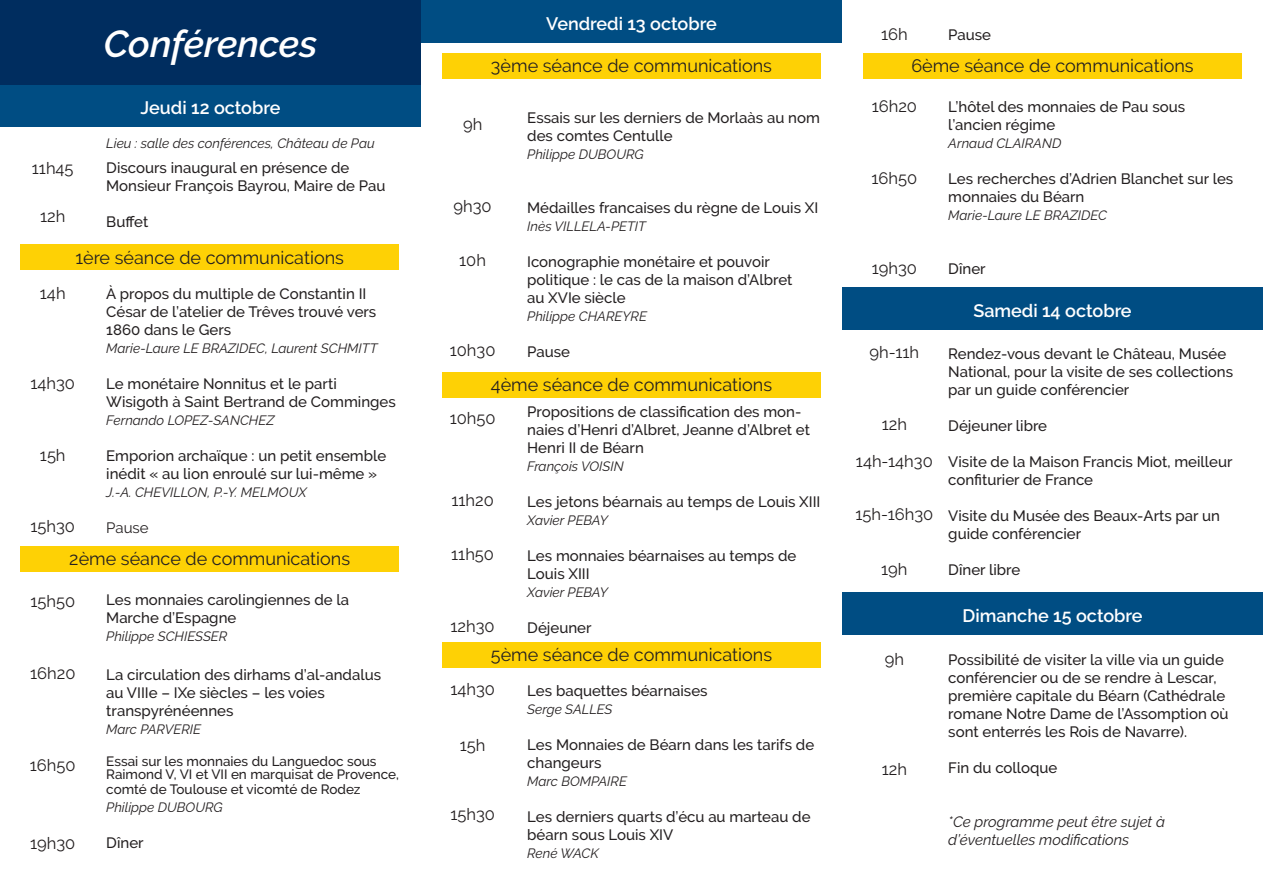
<style>
.page{position:relative;width:1263px;height:893px;background:#fff}
.page>*{position:absolute;margin:0;border:0;box-sizing:border-box;transform-origin:0 0}
.t1{font:italic 600 37.5px "Raleway";color:#fff}
.t2{font:18px "Raleway";color:#231f20}
.t3{font:600 18px "Raleway";color:#fff}
.t4{font:16.5px "Raleway";color:#231f20}
.t5{font:500 15px/18px "Raleway";color:#231f20}
.t6{font:italic 15px "Raleway";color:#231f20}
.t7{font:15px "Raleway";color:#231f20}
.t8{font:italic 13.5px "Raleway";color:#231f20}
.t9{font:500 13.5px/13.5px "Raleway";color:#231f20}
</style>
<div class="page">
<div style="left:842px;top:592px;width:421px;height:43px;background:#004d83"></div>
<div style="left:842px;top:287px;width:421px;height:43px;background:#004d83"></div>
<div style="left:863px;top:53px;width:379px;height:26px;background:#fed105"></div>
<div style="left:442px;top:642px;width:379px;height:26px;background:#fed105"></div>
<div style="left:442px;top:372px;width:379px;height:26px;background:#fed105"></div>
<div style="left:442px;top:53px;width:379px;height:26px;background:#fed105"></div>
<div style="left:421px;top:0;width:421px;height:43px;background:#004d83"></div>
<div style="left:21px;top:546px;width:378px;height:26px;background:#fed105"></div>
<div style="left:21px;top:244px;width:378px;height:26px;background:#fed105"></div>
<div style="left:0;top:84px;width:421px;height:43px;background:#004d83"></div>
<div style="left:0;top:0;width:421px;height:84px;background:#002d5f"></div>
<p class="t3" style="left:546px;top:13px;width:172px">Vendredi 13 octobre</p>
<p class="t1" style="left:104px;top:22px;width:215px">Conférences</p>
<p class="t4" style="left:881px;top:24px;width:28px">16h</p>
<p class="t4" style="left:872px;top:96px;width:47px">16h20</p>
<p class="t5" style="left:948px;top:25px;width:44px">Pause</p>
<p class="t2" style="left:491px;top:55px;width:283px">3ème séance de communications</p>
<p class="t2" style="left:911px;top:55px;width:284px">6ème séance de communications</p>
<p class="t5" style="left:948px;top:97px;width:238px">L’hôtel des monnaies de Pau sous</p>
<p class="t5" style="left:948px;top:115px;width:108px">l’ancien régime</p>
<p class="t8" style="left:948px;top:135px;width:115px">Arnaud CLAIRAND</p>
<p class="t5" style="left:948px;top:169px;width:286px">Les recherches d’Adrien Blanchet sur les monnaies du Béarn</p>
<p class="t8" style="left:948px;top:207px;width:160px">Marie-Laure LE BRAZIDEC</p>
<p class="t3" style="left:141px;top:97px;width:141px">Jeudi 12 octobre</p>
<p class="t5" style="left:527px;top:108px;width:294px">Essais sur les derniers de Morlaàs au nom des comtes Centulle</p>
<p class="t8" style="left:527px;top:146px;width:118px">Philippe DUBOURG</p>
<p class="t4" style="left:463px;top:114px;width:21px">9h</p>
<p class="t8" style="left:106px;top:135px;width:270px">Lieu : salle des conférences, Château de Pau</p>
<p class="t5" style="left:106px;top:159px;width:281px">Discours inaugural en présence de<br>Monsieur François Bayrou, Maire de Pau</p>
<p class="t5" style="left:106px;top:213px;width:43px">Buffet</p>
<p class="t4" style="left:32px;top:159px;width:43px">11h45</p>
<p class="t4" style="left:40px;top:207px;width:27px">12h</p>
<p class="t4" style="left:871px;top:168px;width:47px">16h50</p>
<p class="t4" style="left:453px;top:197px;width:40px">9h30</p>
<p class="t4" style="left:459px;top:251px;width:28px">10h</p>
<p class="t5" style="left:527px;top:198px;width:292px">Médailles francaises du règne de Louis XI</p>
<p class="t8" style="left:527px;top:218px;width:120px">Inès VILLELA-PETIT</p>
<p class="t5" style="left:527px;top:252px;width:244px">Iconographie monétaire et pouvoir</p>
<p class="t5" style="left:527px;top:270px;width:267px">politique : le cas de la maison d’Albret</p>
<p class="t5" style="left:527px;top:288px;width:100px">au XVIe siècle</p>
<p class="t8" style="left:527px;top:308px;width:121px">Philippe CHAREYRE</p>
<p class="t5" style="left:527px;top:342px;width:44px">Pause</p>
<p class="t2" style="left:75px;top:247px;width:270px">1ère séance de communications</p>
<p class="t4" style="left:872px;top:258px;width:47px">19h30</p>
<p class="t5" style="left:948px;top:259px;width:39px">Dîner</p>
<p class="t5" style="left:106px;top:285px;width:262px">À propos du multiple de Constantin II</p>
<p class="t5" style="left:106px;top:303px;width:272px">César de l’atelier de Trêves trouvé vers<br>1860 dans le Gers</p>
<p class="t8" style="left:106px;top:340px;width:273px">Marie-Laure LE BRAZIDEC, Laurent SCHMITT</p>
<p class="t5" style="left:106px;top:375px;width:232px">Le monétaire Nonnitus et le parti</p>
<p class="t5" style="left:106px;top:393px;width:291px">Wisigoth à Saint Bertrand de Comminges</p>
<p class="t8" style="left:106px;top:412px;width:170px">Fernando LOPEZ-SANCHEZ</p>
<p class="t5" style="left:106px;top:447px;width:281px">Emporion archaïque : un petit ensemble inédit « au lion enroulé sur lui-même »</p>
<p class="t8" style="left:106px;top:484px;width:202px">J.-A. CHEVILLON, P.-Y. MELMOUX</p>
<p class="t7" style="left:106px;top:519px;width:44px">Pause</p>
<p class="t4" style="left:40px;top:283px;width:27px">14h</p>
<p class="t3" style="left:973px;top:300px;width:160px">Samedi 14 octobre</p>
<p class="t4" style="left:450px;top:341px;width:47px">10h30</p>
<p class="t4" style="left:869px;top:342px;width:51px">9h-11h</p>
<p class="t5" style="left:948px;top:345px;width:286px">Rendez-vous devant le Château, Musée<br>National, pour la visite de ses collections par un guide conférencier</p>
<p class="t5" style="left:948px;top:417px;width:100px">Déjeuner libre</p>
<p class="t5" style="left:948px;top:453px;width:286px">Visite de la Maison Francis Miot, meilleur confiturier de France</p>
<p class="t5" style="left:948px;top:507px;width:273px">Visite du Musée des Beaux-Arts par un guide conférencier</p>
<p class="t5" style="left:948px;top:561px;width:74px">Dîner libre</p>
<p class="t4" style="left:30px;top:374px;width:46px">14h30</p>
<p class="t2" style="left:491px;top:374px;width:283px">4ème séance de communications</p>
<p class="t5" style="left:527px;top:402px;width:284px">Propositions de classification des mon&shy;naies d’Henri d’Albret, Jeanne d’Albret et<br>Henri II de Béarn</p>
<p class="t8" style="left:527px;top:458px;width:98px">François VOISIN</p>
<p class="t5" style="left:527px;top:492px;width:295px">Les jetons béarnais au temps de Louis XIII</p>
<p class="t8" style="left:527px;top:512px;width:82px">Xavier PEBAY</p>
<p class="t5" style="left:527px;top:546px;width:271px">Les monnaies béarnaises au temps de<br>Louis XIII</p>
<p class="t8" style="left:527px;top:584px;width:82px">Xavier PEBAY</p>
<p class="t5" style="left:527px;top:618px;width:66px">Déjeuner</p>
<p class="t4" style="left:450px;top:408px;width:47px">10h50</p>
<p class="t4" style="left:882px;top:414px;width:27px">12h</p>
<p class="t4" style="left:856px;top:452px;width:78px">14h-14h30</p>
<p class="t4" style="left:855px;top:504px;width:79px">15h-16h30</p>
<p class="t4" style="left:40px;top:445px;width:27px">15h</p>
<p class="t4" style="left:451px;top:491px;width:44px">11h20</p>
<p class="t4" style="left:30px;top:517px;width:46px">15h30</p>
<p class="t4" style="left:451px;top:545px;width:44px">11h50</p>
<p class="t2" style="left:69px;top:549px;width:282px">2ème séance de communications</p>
<p class="t4" style="left:881px;top:560px;width:28px">19h</p>
<p class="t5" style="left:106px;top:591px;width:244px">Les monnaies carolingiennes de la<br>Marche d’Espagne</p>
<p class="t8" style="left:106px;top:628px;width:122px">Philippe SCHIESSER</p>
<p class="t5" style="left:106px;top:666px;width:276px">La circulation des dirhams d’al-andalus au VIIIe – IXe siècles – les voies</p>
<p class="t5" style="left:106px;top:702px;width:129px">transpyrénéennes</p>
<p class="t8" style="left:106px;top:721px;width:96px">Marc PARVERIE</p>
<p class="t9" style="left:106px;top:754px;width:294px">Essai sur les monnaies du Languedoc sous<br>Raimond V, VI et VII en marquisat de Provence,</p>
<p class="t9" style="left:106px;top:783px;width:256px">comté de Toulouse et vicomté de Rodez</p>
<p class="t8" style="left:106px;top:799px;width:118px">Philippe DUBOURG</p>
<p class="t5" style="left:106px;top:834px;width:39px">Dîner</p>
<p class="t4" style="left:30px;top:592px;width:46px">15h50</p>
<p class="t3" style="left:962px;top:605px;width:182px">Dimanche 15 octobre</p>
<p class="t4" style="left:451px;top:617px;width:46px">12h30</p>
<p class="t2" style="left:491px;top:644px;width:283px">5ème séance de communications</p>
<p class="t4" style="left:885px;top:650px;width:21px">9h</p>
<p class="t5" style="left:948px;top:651px;width:282px">Possibilité de visiter la ville via un guide conférencier ou de se rendre à Lescar, première capitale du Béarn (Cathédrale romane Notre Dame de l’Assomption où sont enterrés les Rois de Navarre).</p>
<p class="t5" style="left:948px;top:759px;width:111px">Fin du colloque</p>
<p class="t6" style="left:948px;top:813px;width:218px">*Ce programme peut être sujet à</p>
<p class="t6" style="left:948px;top:831px;width:182px">d’éventuelles modifications</p>
<p class="t4" style="left:30px;top:664px;width:47px">16h20</p>
<p class="t4" style="left:450px;top:680px;width:46px">14h30</p>
<p class="t5" style="left:527px;top:681px;width:182px">Les baquettes béarnaises</p>
<p class="t8" style="left:527px;top:701px;width:87px">Serge SALLES</p>
<p class="t5" style="left:527px;top:735px;width:288px">Les Monnaies de Béarn dans les tarifs de changeurs</p>
<p class="t8" style="left:527px;top:773px;width:101px">Marc BOMPAIRE</p>
<p class="t5" style="left:527px;top:807px;width:285px">Les derniers quarts d’écu au marteau de béarn sous Louis XIV</p>
<p class="t8" style="left:527px;top:845px;width:73px">René WACK</p>
<p class="t4" style="left:460px;top:735px;width:27px">15h</p>
<p class="t4" style="left:30px;top:755px;width:47px">16h50</p>
<p class="t4" style="left:882px;top:759px;width:27px">12h</p>
<p class="t4" style="left:450px;top:804px;width:46px">15h30</p>
<p class="t4" style="left:30px;top:833px;width:47px">19h30</p>
</div>
